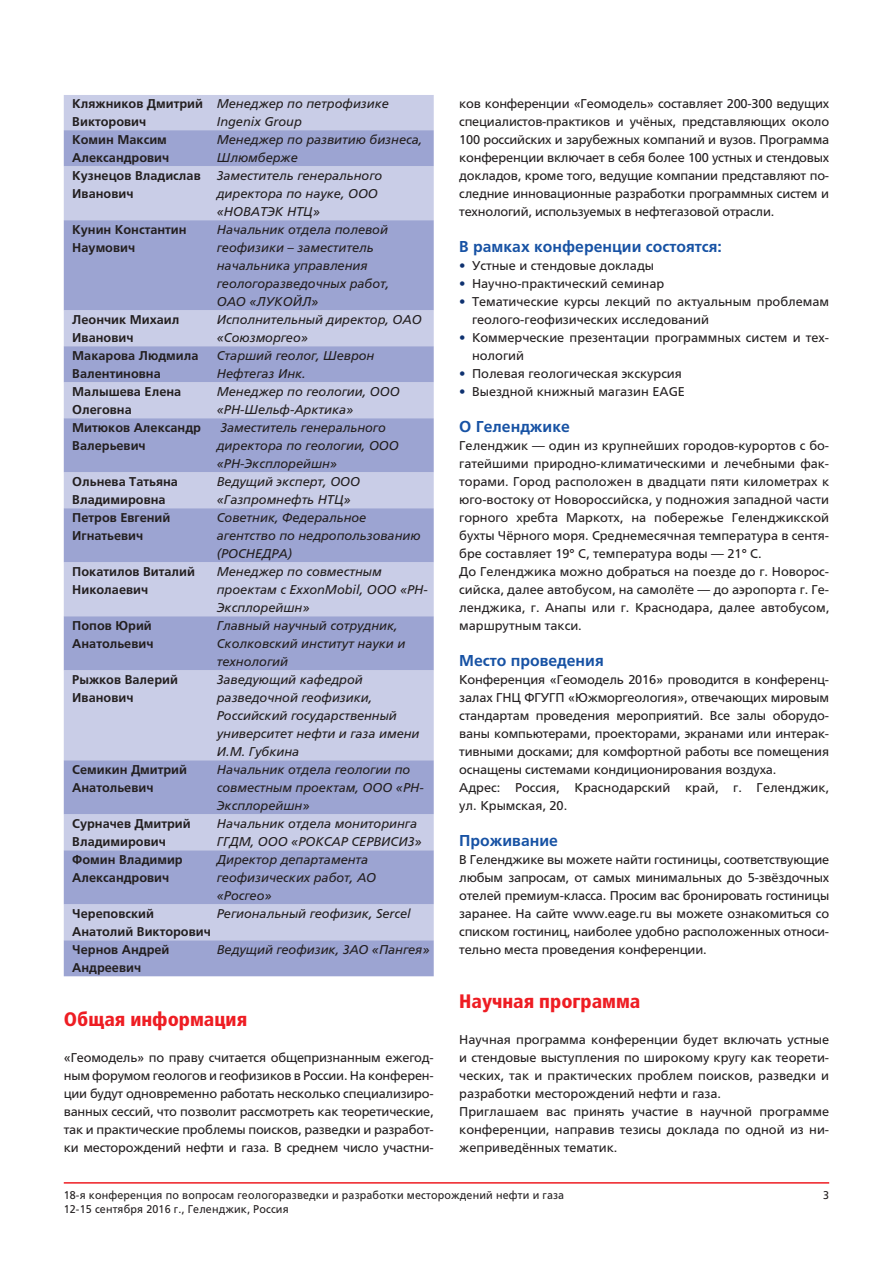
<style>
.page{position:relative;width:893px;height:1263px;background:#fff}
.page>*{position:absolute;margin:0;border:0;box-sizing:border-box;transform-origin:0 0}
._01-KOP_1_RUS{font:900 condensed 19.5px "Frutiger LTCYR";color:#ee1d23}
._02-KOP_2_RUS{font:700 15.75px "Frutiger LTCYR";color:#1752a4}
._00-BODY_tekst_RUS{font:12.75px/18px "Frutiger LTCYR";color:#231f20;text-align:justify}
._00-BODY_tekst_RUS-2{font:italic 12.75px/18px "Frutiger LTCYR";color:#231f20}
._00-BODY_tekst_RUS-3{font:700 12.75px/18px "Frutiger LTCYR";color:#231f20}
.t1{font:11.25px "Frutiger LTCYR";letter-spacing:.015em;color:#231f20;scale:.95 1}
.t2{font:11.25px "Frutiger LT Std";color:#231f20;scale:.95 1}
.s1{color:#0e3170}
</style>
<div class="page">
<hr style="left:64px;top:1182px;width:765px;height:1px;background:#ee1d23">
<div style="left:64px;top:95px;width:370px;height:35px;background:#c9cde7"></div>
<svg style="left:64px;top:130px;width:370px;height:846px;background:#b0b6db"></svg>
<p class="_00-BODY_tekst_RUS-3" style="left:72px;top:95px;width:132px">Кляжников Дмитрий<br>Викторович</p>
<p class="_00-BODY_tekst_RUS-2" style="left:217px;top:95px;width:174px">Менеджер по петрофизике<br>Ingenix Group</p>
<p class="_00-BODY_tekst_RUS-3" style="left:72px;top:131px;width:99px">Комин Максим<br>Александрович</p>
<p class="_00-BODY_tekst_RUS-2" style="left:217px;top:131px;width:207px">Менеджер по развитию бизнеса,<br>Шлюмберже</p>
<p class="_00-BODY_tekst_RUS-3" style="left:72px;top:167px;width:130px">Кузнецов Владислав<br>Иванович</p>
<p class="_00-BODY_tekst_RUS-2" style="left:217px;top:167px;width:167px">Заместитель генерального директора по науке, ООО «НОВАТЭК НТЦ»</p>
<p class="_00-BODY_tekst_RUS-3" style="left:72px;top:221px;width:116px">Кунин Константин<br>Наумович</p>
<p class="_00-BODY_tekst_RUS-2" style="left:217px;top:221px;width:174px">Начальник отдела полевой геофизики – заместитель начальника управления геологоразведочных работ,<br>ОАО «ЛУКОЙЛ»</p>
<p class="_00-BODY_tekst_RUS-3" style="left:72px;top:311px;width:109px">Леончик Михаил<br>Иванович</p>
<p class="_00-BODY_tekst_RUS-2" style="left:217px;top:311px;width:206px">Исполнительный директор, ОАО «Союзморгео»</p>
<p class="_00-BODY_tekst_RUS-3" style="left:72px;top:347px;width:128px">Макарова Людмила<br>Валентиновна</p>
<p class="_00-BODY_tekst_RUS-2" style="left:217px;top:347px;width:159px">Старший геолог, Шеврон<br>Нефтегаз Инк.</p>
<p class="_00-BODY_tekst_RUS-3" style="left:72px;top:383px;width:111px">Малышева Елена<br>Олеговна</p>
<p class="_00-BODY_tekst_RUS-2" style="left:217px;top:383px;width:184px">Менеджер по геологии, ООО «РН-Шельф-Арктика»</p>
<p class="_00-BODY_tekst_RUS-3" style="left:72px;top:419px;width:130px">Митюков Александр<br>Валерьевич</p>
<p class="_00-BODY_tekst_RUS-2" style="left:217px;top:419px;width:183px">Заместитель генерального директора по геологии, ООО «РН-Эксплорейшн»</p>
<p class="_00-BODY_tekst_RUS-3" style="left:72px;top:473px;width:107px">Ольнева Татьяна<br>Владимировна</p>
<p class="_00-BODY_tekst_RUS-2" style="left:217px;top:473px;width:145px">Ведущий эксперт, ООО «Газпромнефть НТЦ»</p>
<p class="_00-BODY_tekst_RUS-3" style="left:72px;top:509px;width:100px">Петров Евгений<br>Игнатьевич</p>
<p class="_00-BODY_tekst_RUS-2" style="left:217px;top:509px;width:205px">Советник, Федеральное агентство по недропользованию (РОСНЕДРА)</p>
<p class="_00-BODY_tekst_RUS-3" style="left:72px;top:563px;width:124px">Покатилов Виталий<br>Николаевич</p>
<p class="_00-BODY_tekst_RUS-2" style="left:217px;top:563px;width:212px">Менеджер по совместным проектам с ExxonMobil, ООО «РН-<br>Эксплорейшн»</p>
<p class="_00-BODY_tekst_RUS-3" style="left:72px;top:617px;width:83px">Попов Юрий<br>Анатольевич</p>
<p class="_00-BODY_tekst_RUS-2" style="left:217px;top:617px;width:190px">Главный научный сотрудник,<br>Сколковский институт науки и технологий</p>
<p class="_00-BODY_tekst_RUS-3" style="left:72px;top:671px;width:107px">Рыжков Валерий<br>Иванович</p>
<p class="_00-BODY_tekst_RUS-2" style="left:217px;top:671px;width:204px">Заведующий кафедрой разведочной геофизики,<br>Российский государственный университет нефти и газа имени<br>И.М. Губкина</p>
<p class="_00-BODY_tekst_RUS-3" style="left:72px;top:761px;width:116px">Семикин Дмитрий<br>Анатольевич</p>
<p class="_00-BODY_tekst_RUS-2" style="left:217px;top:761px;width:208px">Начальник отдела геологии по совместным проектам, ООО «РН-<br>Эксплорейшн»</p>
<p class="_00-BODY_tekst_RUS-3" style="left:72px;top:815px;width:120px">Сурначев Дмитрий<br>Владимирович</p>
<p class="_00-BODY_tekst_RUS-2" style="left:217px;top:815px;width:206px">Начальник отдела мониторинга<br>ГГДМ, ООО «РОКСАР СЕРВИСИЗ»</p>
<p class="_00-BODY_tekst_RUS-3" style="left:72px;top:851px;width:112px">Фомин Владимир<br>Александрович</p>
<p class="_00-BODY_tekst_RUS-2" style="left:217px;top:851px;width:161px">Директор департамента геофизических работ, АО «Росгео»</p>
<p class="_00-BODY_tekst_RUS-3" style="left:72px;top:905px;width:140px">Череповский<br>Анатолий Викторович</p>
<p class="_00-BODY_tekst_RUS-2" style="left:217px;top:905px;width:195px">Региональный геофизик, Sercel</p>
<p class="_00-BODY_tekst_RUS-3" style="left:72px;top:941px;width:99px">Чернов Андрей<br>Андреевич</p>
<p class="_00-BODY_tekst_RUS-2" style="left:217px;top:941px;width:214px">Ведущий геофизик, ЗАО «Пангея»</p>
<p class="_01-KOP_1_RUS" style="left:64px;top:1008px;width:185px">Общая информация</p>
<p class="_00-BODY_tekst_RUS" style="left:64px;top:1049px;width:371px">«Геомодель» по праву считается общепризнанным ежегод&shy;ным форумом геологов и геофизиков в России. На конферен&shy;ции будут одновременно работать несколько специализиро&shy;ванных сессий, что позволит рассмотреть как теоретические, так и практические проблемы поисков, разведки и разработ&shy;ки месторождений нефти и газа. В среднем число участни-</p>
<p class="_00-BODY_tekst_RUS" style="left:459px;top:95px;width:371px">ков конференции «Геомодель» составляет 200-300 ведущих специалистов-практиков и учёных, представляющих около 100 российских и зарубежных компаний и вузов. Программа конференции включает в себя более 100 устных и стендовых докладов, кроме того, ведущие компании представляют по&shy;следние инновационные разработки программных систем и технологий, используемых в нефтегазовой отрасли.</p>
<p class="_02-KOP_2_RUS" style="left:459px;top:238px;width:264px">В рамках конференции состоятся:</p>
<p class="_00-BODY_tekst_RUS" style="left:459px;top:257px;width:196px"><span class="s1">•</span> Устные и стендовые доклады</p>
<p class="_00-BODY_tekst_RUS" style="left:459px;top:275px;width:206px"><span class="s1">•</span> Научно-практический семинар</p>
<p class="_00-BODY_tekst_RUS" style="left:472px;top:293px;width:359px;text-indent:-13px"><span class="s1">•</span> Тематические курсы лекций по актуальным проблемам геолого-геофизических исследований</p>
<p class="_00-BODY_tekst_RUS" style="left:472px;top:329px;width:359px;text-indent:-13px"><span class="s1">•</span> Коммерческие презентации программных систем и тех&shy;нологий</p>
<p class="_00-BODY_tekst_RUS" style="left:459px;top:365px;width:224px"><span class="s1">•</span> Полевая геологическая экскурсия</p>
<p class="_00-BODY_tekst_RUS" style="left:459px;top:383px;width:227px"><span class="s1">•</span> Выездной книжный магазин EAGE</p>
<p class="_02-KOP_2_RUS" style="left:459px;top:418px;width:112px">О Геленджике</p>
<p class="_00-BODY_tekst_RUS" style="left:459px;top:437px;width:371px">Геленджик — один из крупнейших городов-курортов с бо&shy;гатейшими природно-климатическими и лечебными фак&shy;торами. Город расположен в двадцати пяти километрах к юго-востоку от Новороссийска, у подножия западной части горного хребта Маркотх, на побережье Геленджикской бухты Чёрного моря. Среднемесячная температура в сентя&shy;бре составляет 19° C, температура воды — 21° C.</p>
<p class="_00-BODY_tekst_RUS" style="left:459px;top:563px;width:371px">До Геленджика можно добраться на поезде до г. Новорос&shy;сийска, далее автобусом, на самолёте — до аэропорта г. Ге&shy;ленджика, г. Анапы или г. Краснодара, далее автобусом, маршрутным такси.</p>
<p class="_02-KOP_2_RUS" style="left:459px;top:652px;width:146px">Место проведения</p>
<p class="_00-BODY_tekst_RUS" style="left:459px;top:671px;width:371px">Конференция «Геомодель 2016» проводится в конференц&shy;залах ГНЦ ФГУГП «Южморгеология», отвечающих мировым стандартам проведения мероприятий. Все залы оборудо&shy;ваны компьютерами, проекторами, экранами или интерак&shy;тивными досками; для комфортной работы все помещения оснащены системами кондиционирования воздуха.</p>
<p class="_00-BODY_tekst_RUS" style="left:459px;top:779px;width:371px">Адрес: Россия, Краснодарский край, г. Геленджик, ул. Крымская, 20.</p>
<p class="_02-KOP_2_RUS" style="left:459px;top:832px;width:100px">Проживание</p>
<p class="_00-BODY_tekst_RUS" style="left:459px;top:851px;width:371px">В Геленджике вы можете найти гостиницы, соответствующие любым запросам, от самых минимальных до 5-звёздочных отелей премиум-класса. Просим вас бронировать гостиницы заранее. На сайте www.eage.ru вы можете ознакомиться со списком гостиниц, наиболее удобно расположенных относи&shy;тельно места проведения конференции.</p>
<p class="_01-KOP_1_RUS" style="left:459px;top:990px;width:183px">Научная программа</p>
<p class="_00-BODY_tekst_RUS" style="left:459px;top:1031px;width:371px">Научная программа конференции будет включать устные и стендовые выступления по широкому кругу как теорети&shy;ческих, так и практических проблем поисков, разведки и разработки месторождений нефти и газа.</p>
<p class="_00-BODY_tekst_RUS" style="left:459px;top:1103px;width:371px">Приглашаем вас принять участие в научной программе конференции, направив тезисы доклада по одной из ни&shy;жеприведённых тематик.</p>
<p class="t1" style="left:64px;top:1189px;width:528px">18-я конференция по вопросам геологоразведки и разработки месторождений нефти и газа</p>
<p class="t2" style="left:823px;top:1189px;width:8px">3</p>
<p class="t1" style="left:64px;top:1203px;width:238px">12-15 сентября 2016 г., Геленджик, Россия</p>
</div>
